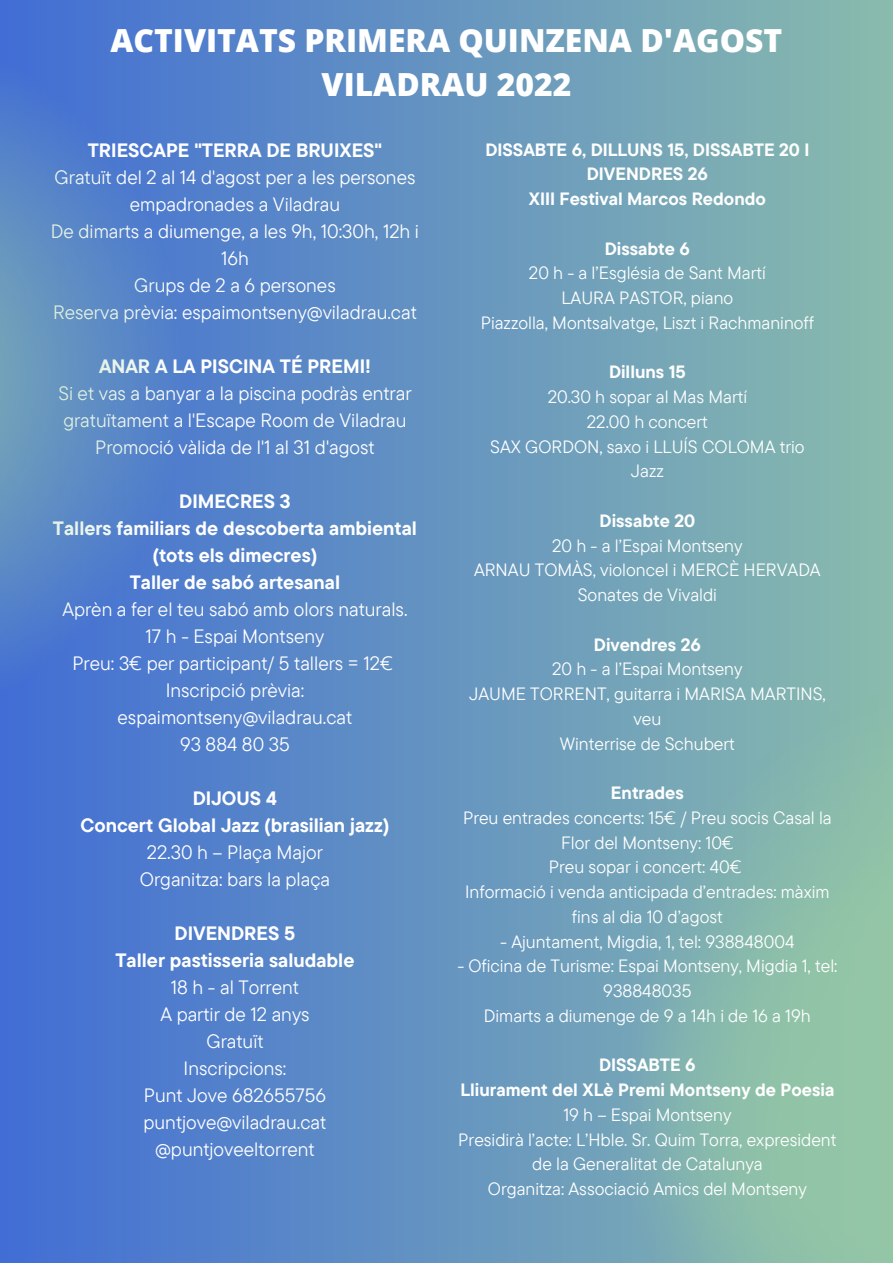
<style>
.page{position:relative;width:893px;height:1263px;background:#fff}
.page>*{position:absolute;margin:0;border:0;box-sizing:border-box;transform-origin:0 0}
.t1{font:800 31.88px/44.4px "Open Sans";color:#fff;text-align:center}
.t2{font:19.27px/27px "TT Commons Pro";color:#fff;text-align:center}
.t3{font:700 19.27px/27px "TT Commons Pro";color:#fff;text-align:center}
.t4{font:17.77px/24.8px "TT Commons Pro";color:#fff;text-align:center}
.t5{font:700 17.77px/24.8px "TT Commons Pro";color:#fff;text-align:center}
</style>
<div class="page">
<div style="left:0;top:0;width:893px;height:1263px;background:linear-gradient(to right,#416dd5,#8abbac)"></div>
<svg style="left:588px;top:631px;width:305px;height:632px;background:#7daeb2"></svg>
<svg style="left:589px;top:841px;width:304px;height:422px;background:#80b1b1"></svg>
<svg style="left:763px;top:830px;width:130px;height:345px;background:#90c2a7"></svg>
<svg style="left:0;top:0;width:229px;height:783px;background:#527fcb"></svg>
<svg style="left:0;top:179px;width:8px;height:592px;background:#5e8dc3"></svg>
<h1 class="t1" style="left:110px;top:17px;width:673px">ACTIVITATS PRIMERA QUINZENA D'AGOST<br>VILADRAU 2022</h1>
<p class="t3" style="left:88px;top:136px;width:296px">TRIESCAPE "TERRA DE BRUIXES"</p>
<p class="t2" style="left:51px;top:163px;width:369px">Gratuït del 2 al 14 d'agost per a les persones empadronades a Viladrau<br>De dimarts a diumenge, a les 9h, 10:30h, 12h i<br>16h<br>Grups de 2 a 6 persones<br>Reserva prèvia: espaimontseny@viladrau.cat</p>
<p class="t3" style="left:99px;top:352px;width:273px">ANAR A LA PISCINA TÉ PREMI!</p>
<p class="t2" style="left:58px;top:379px;width:355px">Si et vas a banyar a la piscina podràs entrar gratuïtament a l'Escape Room de Viladrau<br>Promoció vàlida de l'1 al 31 d'agost</p>
<p class="t3" style="left:53px;top:487px;width:365px">DIMECRES 3<br>Tallers familiars de descoberta ambiental (tots els dimecres)<br>Taller de sabó artesanal</p>
<p class="t2" style="left:62px;top:595px;width:347px">Aprèn a fer el teu sabó amb olors naturals.<br>17 h - Espai Montseny<br>Preu: 3€ per participant/ 5 tallers = 12€<br>Inscripció prèvia: espaimontseny@viladrau.cat<br>93 884 80 35</p>
<p class="t3" style="left:80px;top:784px;width:311px">DIJOUS 4<br>Concert Global Jazz (brasilian jazz)</p>
<p class="t2" style="left:140px;top:838px;width:192px">22.30 h – Plaça Major<br>Organitza: bars la plaça</p>
<p class="t3" style="left:115px;top:919px;width:240px">DIVENDRES 5<br>Taller pastisseria saludable</p>
<p class="t2" style="left:144px;top:973px;width:184px">18 h - al Torrent<br>A partir de 12 anys<br>Gratuït<br>Inscripcions:<br>Punt Jove 682655756 puntjove@viladrau.cat @puntjoveeltorrent</p>
<p class="t5" style="left:485px;top:136px;width:325px">DISSABTE 6, DILLUNS 15, DISSABTE 20 I<br>DIVENDRES 26<br>XIII Festival Marcos Redondo</p>
<p class="t5" style="left:605px;top:235px;width:87px">Dissabte 6</p>
<p class="t4" style="left:481px;top:260px;width:335px">20 h - a l’Església de Sant Martí<br>LAURA PASTOR, piano<br>Piazzolla, Montsalvatge, Liszt i Rachmaninoff</p>
<p class="t5" style="left:609px;top:359px;width:78px">Dilluns 15</p>
<p class="t4" style="left:490px;top:384px;width:316px">20.30 h sopar al Mas Martí<br>22.00 h concert<br>SAX GORDON, saxo i LLUÍS COLOMA trio<br>Jazz</p>
<p class="t5" style="left:599px;top:508px;width:97px">Dissabte 20</p>
<p class="t4" style="left:474px;top:532px;width:348px">20 h - a l’Espai Montseny<br>ARNAU TOMÀS, violoncel i MERCÈ HERVADA<br>Sonates de Vivaldi</p>
<p class="t5" style="left:594px;top:631px;width:108px">Divendres 26</p>
<p class="t4" style="left:469px;top:656px;width:358px">20 h - a l’Espai Montseny<br>JAUME TORRENT, guitarra i MARISA MARTINS, veu<br>Winterrise de Schubert</p>
<p class="t5" style="left:611px;top:780px;width:74px">Entrades</p>
<p class="t4" style="left:463px;top:805px;width:370px">Preu entrades concerts: 15€ / Preu socis Casal la Flor del Montseny: 10€<br>Preu sopar i concert: 40€<br>Informació i venda anticipada d’entrades: màxim fins al dia 10 d’agost</p>
<p class="t4" style="left:500px;top:928px;width:296px">- Ajuntament, Migdia, 1, tel: 938848004</p>
<p class="t4" style="left:457px;top:953px;width:381px">- Oficina de Turisme: Espai Montseny, Migdia 1, tel:<br>938848035<br>Dimarts a diumenge de 9 a 14h i de 16 a 19h</p>
<p class="t5" style="left:460px;top:1052px;width:375px">DISSABTE 6<br>Lliurament del XLè Premi Montseny de Poesia</p>
<p class="t4" style="left:458px;top:1102px;width:380px">19 h – Espai Montseny<br>Presidirà l’acte: L’Hble. Sr. Quim Torra, expresident de la Generalitat de Catalunya<br>Organitza: Associació Amics del Montseny</p>
</div>
